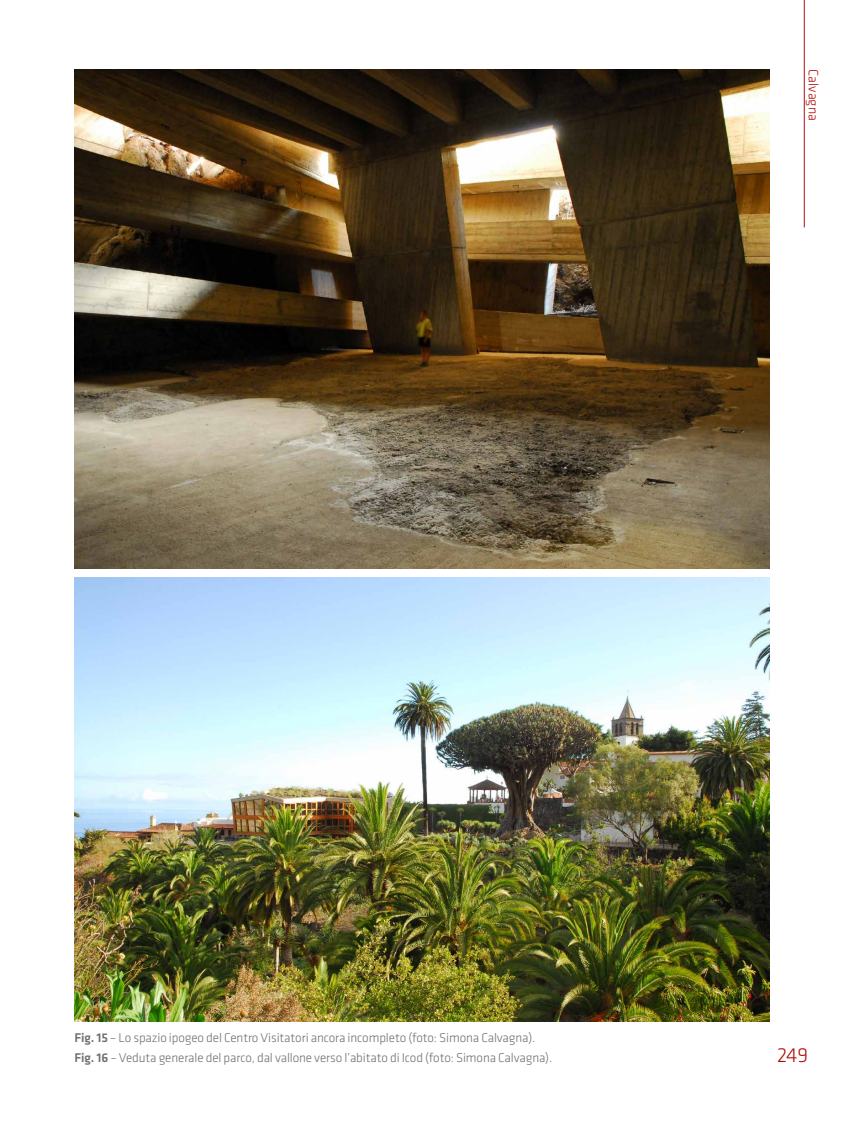
<style>
.page{position:relative;width:844px;height:1141px;background:#fff}
.page>*{position:absolute;margin:0;border:0;box-sizing:border-box;transform-origin:0 0}
.t1{font:300 21px "Klavika";color:#ae0f0a}
.t2{font:300 14px "Klavika";color:#ae0f0a}
.t3{font:300 13.12px/20.7px "Klavika";letter-spacing:-.01em;color:#706f6f}
.s1{font-weight:500}
</style>
<div class="page">
<hr style="left:803px;top:0;width:1px;height:227px;background:#ae0f0a">
<img style="left:74px;top:69px;width:695px;height:499px">
<img style="left:74px;top:578px;width:695px;height:444px">
<p class="t2" style="left:820px;top:69px;width:53px;rotate:90deg">Calvagna</p>
<p class="t3" style="left:74px;top:1027px;width:479px"><span class="s1">Fig. 15</span> – Lo spazio ipogeo del Centro Visitatori ancora incompleto (foto: Simona Calvagna).<br><span class="s1">Fig. 16</span> – Veduta generale del parco, dal vallone verso l’abitato di Icod (foto: Simona Calvagna).</p>
<h1 class="t1" style="left:777px;top:1044px;width:33px">249</h1>
</div>
